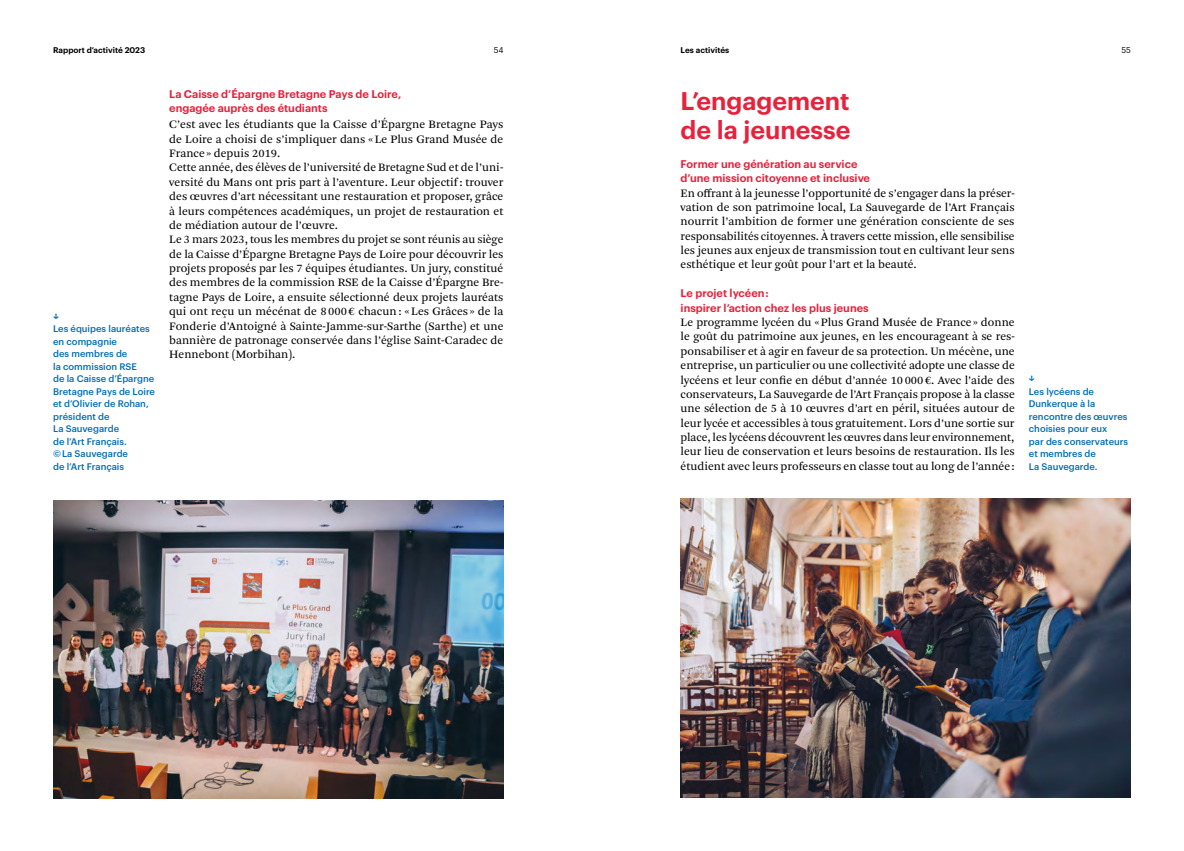
<style>
.page{position:relative;width:1184px;height:851px;background:#fff}
.page>*{position:absolute;margin:0;border:0;box-sizing:border-box;transform-origin:0 0}
.t1{font:600 25px/28.8px "Graphik";color:#e6223d}
.t2{font:11.88px/14.4px "Arnhem Pro Blond";color:#000;text-align:justify}
.t3{font:600 11px/14.4px "Graphik";color:#e6223d}
.t4{font:500 9.38px/12.5px "Graphik";color:#006eb4}
.t5{font:900 9.38px "Sauvegarde";color:#006eb4}
.t6{font:600 8.12px "Graphik";color:#000}
.t7{font:8.12px "Graphik";color:#000}
</style>
<div class="page">
<img style="left:680px;top:498px;width:450px;height:299px">
<img style="left:53px;top:500px;width:450px;height:298px">
<p class="t6" style="left:53px;top:44px;width:94px">Rapport d’activité 2023</p>
<p class="t7" style="left:493px;top:44px;width:11px">54</p>
<p class="t7" style="left:1121px;top:44px;width:11px">55</p>
<p class="t3" style="left:169px;top:85px;width:233px">La Caisse d’Épargne Bretagne Pays de Loire, engagée auprès des étudiants</p>
<p class="t2" style="left:169px;top:117px;width:336px;text-align:left">C’est avec les étudiants que la Caisse d’Épargne Bretagne Pays de Loire a choisi de s’impliquer dans «Le Plus Grand Musée de France » depuis 2019.<br>Cette année, des élèves de l’université de Bretagne Sud et de l’uni&shy;versité du Mans ont pris part à l’aventure. Leur objectif: trouver des œuvres d’art nécessitant une restauration et proposer, grâce à leurs compétences académiques, un projet de restauration et de médiation autour de l’œuvre.<br>Le 3 mars 2023, tous les membres du projet se sont réunis au siège de la Caisse d’Épargne Bretagne Pays de Loire pour découvrir les projets proposés par les 7 équipes étudiantes. Un jury, constitué des membres de la commission RSE de la Caisse d’Épargne Bre&shy;tagne Pays de Loire, a ensuite sélectionné deux projets lauréats qui ont reçu un mécénat de 8000€ chacun: «Les Grâces » de la Fonderie d’Antoigné à Sainte-Jamme-sur-Sarthe (Sarthe) et une bannière de patronage conservée dans l’église Saint-Caradec de Hennebont (Morbihan).</p>
<p class="t6" style="left:680px;top:44px;width:50px">Les activités</p>
<h1 class="t1" style="left:680px;top:85px;width:171px">L’engagement de la jeunesse</h1>
<p class="t3" style="left:680px;top:156px;width:191px">Former une génération au service d’une mission citoyenne et inclusive</p>
<p class="t2" style="left:680px;top:186px;width:336px">En offrant à la jeunesse l’opportunité de s’engager dans la préser&shy;vation de son patrimoine local, La Sauvegarde de l’Art Français nourrit l’ambition de former une génération consciente de ses responsabilités citoyennes. À travers cette mission, elle sensibilise les jeunes aux enjeux de transmission tout en cultivant leur sens esthétique et leur goût pour l’art et la beauté.</p>
<p class="t3" style="left:680px;top:285px;width:190px">Le projet lycéen :<br>inspirer l’action chez les plus jeunes</p>
<p class="t2" style="left:680px;top:315px;width:336px">Le programme lycéen du «Plus Grand Musée de France » donne le goût du patrimoine aux jeunes, en les encourageant à se res&shy;ponsabiliser et à agir en faveur de sa protection. Un mécène, une entreprise, un particulier ou une collectivité adopte une classe de lycéens et leur confie en début d’année 10000€. Avec l’aide des conservateurs, La Sauvegarde de l’Art Français propose à la classe une sélection de 5 à 10 œuvres d’art en péril, situées autour de leur lycée et accessibles à tous gratuitement. Lors d’une sortie sur place, les lycéens découvrent les œuvres dans leur environnement, leur lieu de conservation et leurs besoins de restauration. Ils les étudient avec leurs professeurs en classe tout au long de l’année:</p>
<p class="t5" style="left:53px;top:311px;width:7px">↓</p>
<p class="t4" style="left:53px;top:322px;width:103px">Les équipes lauréates en compagnie<br>des membres de<br>la commission RSE<br>de la Caisse d’Épargne<br>Bretagne Pays de Loire et d’Olivier de Rohan, président de<br>La Sauvegarde<br>de l’Art Français.<br>© La Sauvegarde<br>de l’Art Français</p>
<p class="t5" style="left:1028px;top:373px;width:7px">↓</p>
<p class="t4" style="left:1028px;top:384px;width:101px">Les lycéens de<br>Dunkerque à la rencontre des œuvres choisies pour eux<br>par des conservateurs et membres de<br>La Sauvegarde.</p>
</div>
